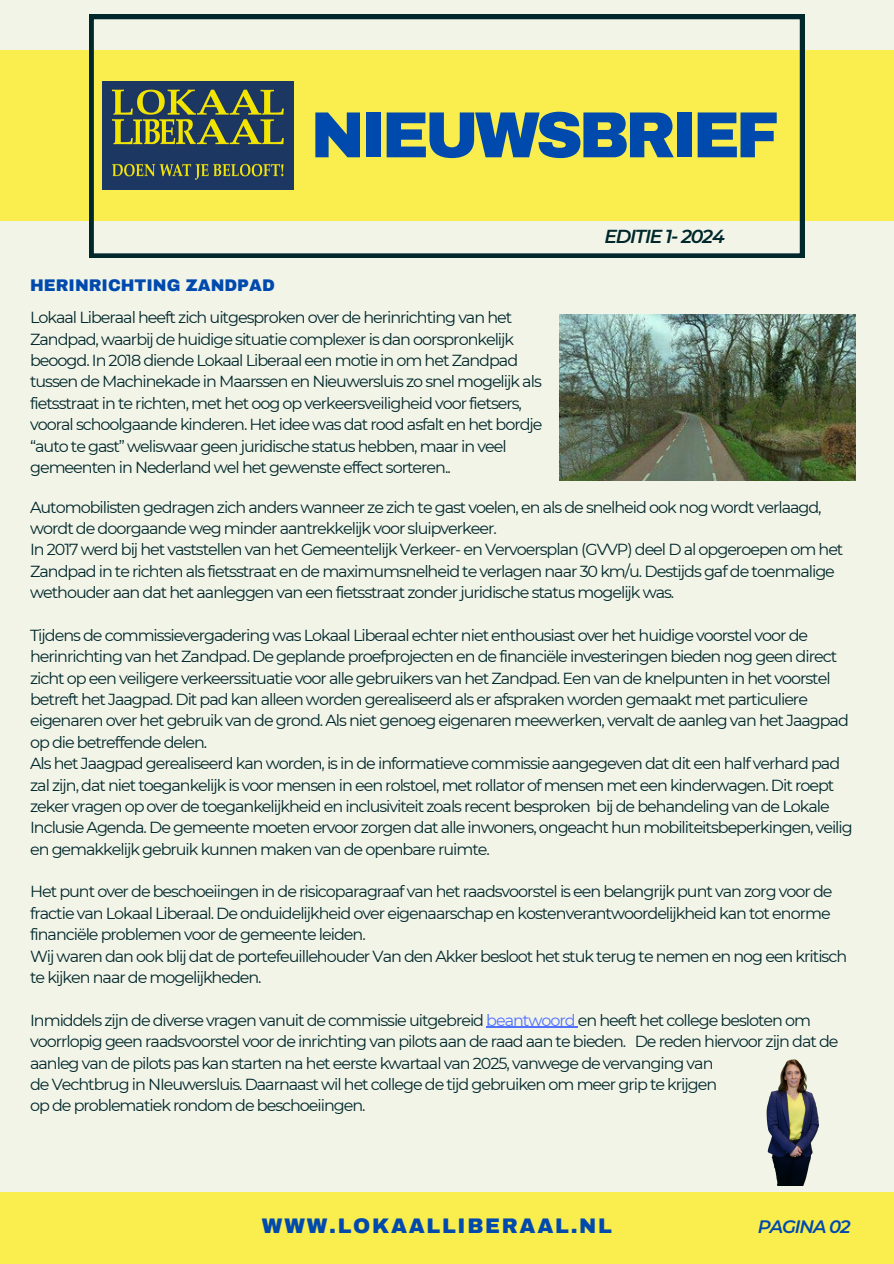
<style>
.page{position:relative;width:894px;height:1264px;background:#fff}
.page>*{position:absolute;margin:0;border:0;box-sizing:border-box;transform-origin:0 0}
.t1{font:900 65.1px "Archivo";letter-spacing:-.065em;color:#004aad}
.t2{font:900 20.7px "Archivo";letter-spacing:.085em;color:#004aad}
.t3{font:italic 600 18.75px "Montserrat";letter-spacing:-.065em;color:#00272b}
.t4{font:italic 600 18px "Montserrat";letter-spacing:-.065em;color:#004aad}
.t5{font:900 16.5px "Archivo";color:#004aad}
.t6{font:16.05px/21.3px "Montserrat";letter-spacing:-.065em;color:#00272b}
.s1{color:#5271ff}
</style>
<div class="page">
<div style="left:0;top:0;width:893px;height:1263px;background:#f2f4e8"></div>
<div style="left:0;top:50px;width:893px;height:171px;background:#faee4f"></div>
<svg style="left:89px;top:15px;width:715px;height:243px"></svg>
<img style="left:559px;top:314px;width:296px;height:166px">
<div style="left:0;top:1192px;width:893px;height:71px;background:#faee4f"></div>
<img style="left:102px;top:82px;width:192px;height:108px">
<hr style="left:486px;top:1026px;width:91px;height:2px;background:#5271ff">
<img style="left:766px;top:1059px;width:53px;height:126px">
<h1 class="t1" style="left:310px;top:100px;width:470px">NIEUWSBRIEF</h1>
<p class="t5" style="left:30px;top:276px;width:246px">HERINRICHTING ZANDPAD</p>
<p class="t6" style="left:30px;top:307px;width:514px">Lokaal Liberaal heeft zich uitgesproken over de herinrichting van het Zandpad, waarbij de huidige situatie complexer is dan oorspronkelijk beoogd. In 2018 diende Lokaal Liberaal een motie in om het Zandpad tussen de Machinekade in Maarssen en Nieuwersluis zo snel mogelijk als fietsstraat in te richten, met het oog op verkeersveiligheid voor fietsers, vooral schoolgaande kinderen. Het idee was dat rood asfalt en het bordje “auto te gast” weliswaar geen juridische status hebben, maar in veel gemeenten in Nederland wel het gewenste effect sorteren..</p>
<p class="t3" style="left:604px;top:225px;width:122px">EDITIE 1- 2024</p>
<p class="t6" style="left:30px;top:496px;width:814px">Automobilisten gedragen zich anders wanneer ze zich te gast voelen, en als de snelheid ook nog wordt verlaagd, wordt de doorgaande weg minder aantrekkelijk voor sluipverkeer.<br>In 2017 werd bij het vaststellen van het Gemeentelijk Verkeer- en Vervoersplan (GVVP) deel D al opgeroepen om het Zandpad in te richten als fietsstraat en de maximumsnelheid te verlagen naar 30 km/u. Destijds gaf de toenmalige wethouder aan dat het aanleggen van een fietsstraat zonder juridische status mogelijk was.</p>
<p class="t6" style="left:30px;top:624px;width:824px">Tijdens de commissievergadering was Lokaal Liberaal echter niet enthousiast over het huidige voorstel voor de herinrichting van het Zandpad. De geplande proefprojecten en de financiële investeringen bieden nog geen direct zicht op een veiligere verkeerssituatie voor alle gebruikers van het Zandpad. Een van de knelpunten in het voorstel betreft het Jaagpad. Dit pad kan alleen worden gerealiseerd als er afspraken worden gemaakt met particuliere eigenaren over het gebruik van de grond. Als niet genoeg eigenaren meewerken, vervalt de aanleg van het Jaagpad op die betreffende delen.<br>Als het Jaagpad gerealiseerd kan worden, is in de informatieve commissie aangegeven dat dit een halfverhard pad zal zijn, dat niet toegankelijk is voor mensen in een rolstoel, met rollator of mensen met een kinderwagen. Dit roept zeker vragen op over de toegankelijkheid en inclusiviteit zoals recent besproken bij de behandeling van de Lokale Inclusie Agenda. De gemeente moeten ervoor zorgen dat alle inwoners, ongeacht hun mobiliteitsbeperkingen, veilig en gemakkelijk gebruik kunnen maken van de openbare ruimte.</p>
<p class="t6" style="left:30px;top:881px;width:818px">Het punt over de beschoeiingen in de risicoparagraafvan het raadsvoorstel is een belangrijk punt van zorg voor de fractie van Lokaal Liberaal. De onduidelijkheid over eigenaarschap en kostenverantwoordelijkheid kan tot enorme financiële problemen voor de gemeente leiden.<br>Wij waren dan ook blij dat de portefeuillehouder Van den Akker besloot het stuk terug te nemen en nog een kritisch te kijken naar de mogelijkheden.</p>
<p class="t6" style="left:30px;top:1009px;width:809px">Inmiddels zijn de diverse vragen vanuit de commissie uitgebreid <span class="s1">beantwoord</span> en heeft het college besloten om voorrlopig geen raadsvoorstel voor de inrichting van pilots aan de raad aan te bieden. De reden hiervoor zijn dat de aanleg van de pilots pas kan starten na het eerste kwartaal van 2025, vanwege de vervanging van<br>de Vechtbrug in NIeuwersluis. Daarnaast wil het college de tijd gebruiken om meer grip te krijgen<br>op de problematiek rondom de beschoeiingen.</p>
<p class="t2" style="left:262px;top:1214px;width:351px">WWW.LOKAALLIBERAAL.NL</p>
<p class="t4" style="left:757px;top:1215px;width:94px">PAGINA 02</p>
</div>
